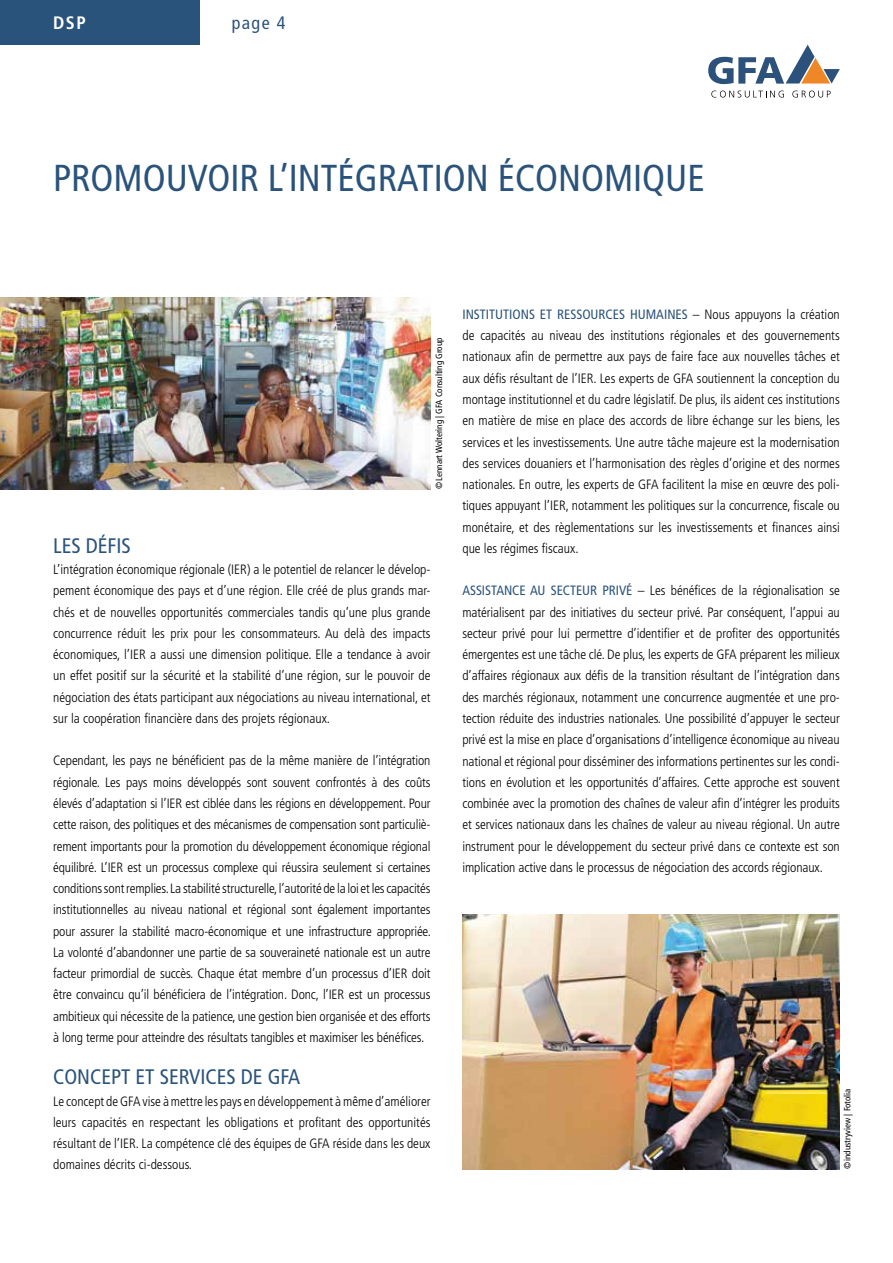
<style>
.page{position:relative;width:893px;height:1263px;background:#fff}
.page>*{position:absolute;margin:0;border:0;box-sizing:border-box;transform-origin:0 0}
.t1{font:condensed 37.5px "Frutiger LT Std";color:#2a537b}
.t2{font:condensed 21px "Frutiger LT Std";color:#2a537b}
.t3{font:condensed 18px "Frutiger LT Std";color:#2a537b}
.t4{font:700 condensed 18px "Frutiger LT Std";color:#fff}
.t5{font:300 condensed 13.5px/21.3px "Frutiger LT Std";color:#000;text-align:justify}
.t6{font:condensed 9px "Frutiger LT Std";color:#000}
.s1{font-weight:400;color:#2a537b}
</style>
<div class="page">
<div style="left:0;top:0;width:200px;height:45px;background:#2a537b"></div>
<svg style="left:711px;top:91px;width:73px;height:7px"></svg>
<svg style="left:792px;top:91px;width:39px;height:7px"></svg>
<svg style="left:708px;top:45px;width:132px;height:39px"></svg>
<img style="left:0;top:298px;width:431px;height:191px">
<img style="left:462px;top:914px;width:378px;height:255px">
<h3 class="t4" style="left:53px;top:12px;width:34px">DSP</h3>
<h3 class="t3" style="left:232px;top:12px;width:55px">page 4</h3>
<h1 class="t1" style="left:53px;top:157px;width:653px">PROMOUVOIR L’INTÉGRATION ÉCONOMIQUE</h1>
<p class="t6" style="left:434px;top:489px;width:153px;rotate:-90deg">©Lennart Woltering | GFA Consulting Group</p>
<h2 class="t2" style="left:53px;top:533px;width:79px">LES DÉFIS</h2>
<p class="t5" style="left:53px;top:559px;width:379px">L’intégration économique régionale (IER) a le potentiel de relancer le dévelop&shy;pement économique des pays et d’une région. Elle créé de plus grands mar&shy;chés et de nouvelles opportunités commerciales tandis qu’une plus grande concurrence réduit les prix pour les consommateurs. Au delà des impacts économiques, l’IER a aussi une dimension politique. Elle a tendance à avoir un effet positif sur la sécurité et la stabilité d’une région, sur le pouvoir de négociation des états participant aux négociations au niveau international, et sur la coopération financière dans des projets régionaux.</p>
<p class="t5" style="left:53px;top:750px;width:379px">Cependant, les pays ne bénéficient pas de la même manière de l’intégration régionale. Les pays moins développés sont souvent confrontés à des coûts élevés d’adaptation si l’IER est ciblée dans les régions en développement. Pour cette raison, des politiques et des mécanismes de compensation sont particuliè&shy;rement importants pour la promotion du développement économique régional équilibré. L’IER est un processus complexe qui réussira seulement si certaines conditions sont remplies. La stabilité structurelle, l’autorité de la loi et les capacités institutionnelles au niveau national et régional sont également importantes pour assurer la stabilité macro-économique et une infrastructure appropriée.<br>La volonté d’abandonner une partie de sa souveraineté nationale est un autre facteur primordial de succès. Chaque état membre d’un processus d’IER doit être convaincu qu’il bénéficiera de l’intégration. Donc, l’IER est un processus ambitieux qui nécessite de la patience, une gestion bien organisée et des efforts à long terme pour atteindre des résultats tangibles et maximiser les bénéfices.</p>
<h2 class="t2" style="left:53px;top:1065px;width:249px">CONCEPT ET SERVICES DE GFA</h2>
<p class="t5" style="left:53px;top:1090px;width:379px">Le concept de GFA vise à mettre les pays en développement à même d’améliorer leurs capacités en respectant les obligations et profitant des opportunités résultant de l’IER. La compétence clé des équipes de GFA réside dans les deux domaines décrits ci-dessous.</p>
<p class="t5" style="left:462px;top:304px;width:379px"><span class="s1">INSTITUTIONS ET RESSOURCES HUMAINES</span> – Nous appuyons la création de capacités au niveau des institutions régionales et des gouvernements nationaux afin de permettre aux pays de faire face aux nouvelles tâches et aux défis résultant de l’IER. Les experts de GFA soutiennent la conception du montage institutionnel et du cadre législatif. De plus, ils aident ces institutions en matière de mise en place des accords de libre échange sur les biens, les services et les investissements. Une autre tâche majeure est la modernisation des services douaniers et l’harmonisation des règles d’origine et des normes nationales. En outre, les experts de GFA facilitent la mise en œuvre des poli&shy;tiques appuyant l’IER, notamment les politiques sur la concurrence, fiscale ou monétaire, et des règlementations sur les investissements et finances ainsi que les régimes fiscaux.</p>
<p class="t5" style="left:462px;top:580px;width:379px"><span class="s1">ASSISTANCE AU SECTEUR PRIVÉ</span> – Les bénéfices de la régionalisation se matérialisent par des initiatives du secteur privé. Par conséquent, l’appui au secteur privé pour lui permettre d’identifier et de profiter des opportunités émergentes est une tâche clé. De plus, les experts de GFA préparent les milieux d’affaires régionaux aux défis de la transition résultant de l’intégration dans des marchés régionaux, notamment une concurrence augmentée et une pro&shy;tection réduite des industries nationales. Une possibilité d’appuyer le secteur privé est la mise en place d’organisations d’intelligence économique au niveau national et régional pour disséminer des informations pertinentes sur les condi&shy;tions en évolution et les opportunités d’affaires. Cette approche est souvent combinée avec la promotion des chaînes de valeur afin d’intégrer les produits et services nationaux dans les chaînes de valeur au niveau régional. Un autre instrument pour le développement du secteur privé dans ce contexte est son implication active dans le processus de négociation des accords régionaux.</p>
<p class="t6" style="left:842px;top:1169px;width:82px;rotate:-90deg">©industryview | Fotolia</p>
</div>
